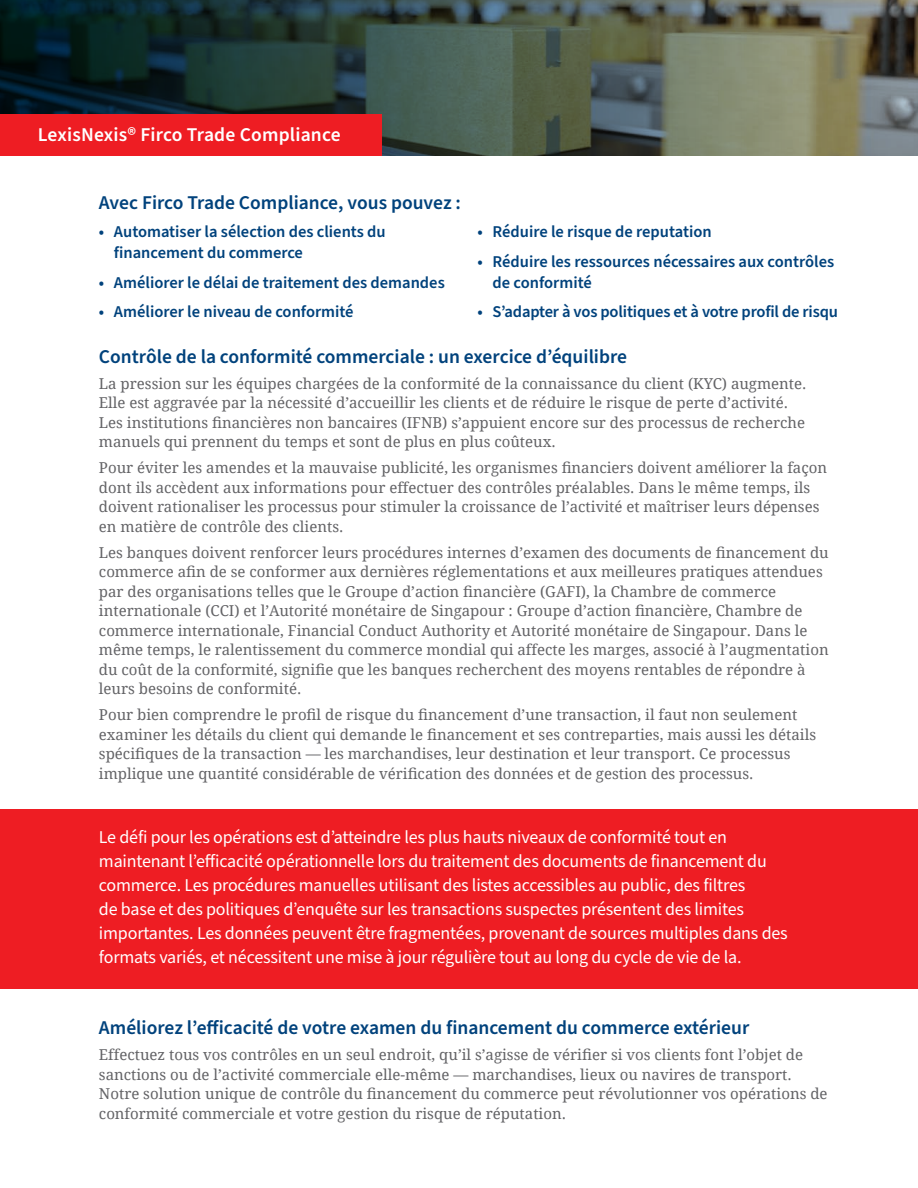
<style>
.page{position:relative;width:918px;height:1188px;background:#fff}
.page>*{position:absolute;margin:0;border:0;box-sizing:border-box;transform-origin:0 0}
.Content_-_Subhead_co{font:600 19.5px "Source Sans Pro";color:#01427c}
.DESCRIPTOR_FLAG_-_RI{font:600 19.5px "Source Sans Pro";letter-spacing:.01em;color:#fff}
.Content_-_1_Column{font:18px/24px "Source Sans Pro";letter-spacing:-.01em;color:#fff}
.Content_-_1_Column-2{font:600 16.5px/21px "Source Sans Pro";color:#01427c}
.Content_-_1_Column-3{font:15px/19.5px "Droid Serif";color:#636366}
</style>
<div class="page">
<img style="left:0;top:0;width:917px;height:155px">
<div style="left:0;top:809px;width:918px;height:179px;background:#ee1d23"></div>
<div style="left:0;top:114px;width:381px;height:41px;background:#ee1d23"></div>
<p class="DESCRIPTOR_FLAG_-_RI" style="left:38px;top:121px;width:304px">LexisNexis® Firco Trade Compliance</p>
<p class="Content_-_Subhead_co" style="left:99px;top:190px;width:364px">Avec Firco Trade Compliance, vous pouvez :</p>
<p class="Content_-_1_Column-2" style="left:114px;top:221px;width:273px;text-indent:-15px">• Automatiser la sélection des clients du financement du commerce</p>
<p class="Content_-_1_Column-2" style="left:99px;top:272px;width:347px">• Améliorer le délai de traitement des demandes</p>
<p class="Content_-_1_Column-2" style="left:99px;top:302px;width:256px">• Améliorer le niveau de conformité</p>
<p class="Content_-_1_Column-2" style="left:478px;top:221px;width:236px">• Réduire le risque de reputation</p>
<p class="Content_-_1_Column-2" style="left:493px;top:251px;width:343px;text-indent:-15px">• Réduire les ressources nécessaires aux contrôles de conformité</p>
<p class="Content_-_1_Column-2" style="left:478px;top:302px;width:362px">• S’adapter à vos politiques et à votre profil de risqu</p>
<p class="Content_-_Subhead_co" style="left:99px;top:343px;width:530px">Contrôle de la conformité commerciale : un exercice d’équilibre</p>
<p class="Content_-_1_Column-3" style="left:99px;top:373px;width:709px">La pression sur les équipes chargées de la conformité de la connaissance du client (KYC) augmente.<br>Elle est aggravée par la nécessité d’accueillir les clients et de réduire le risque de perte d’activité.<br>Les institutions financières non bancaires (IFNB) s’appuient encore sur des processus de recherche manuels qui prennent du temps et sont de plus en plus coûteux.</p>
<p class="Content_-_1_Column-3" style="left:99px;top:458px;width:730px">Pour éviter les amendes et la mauvaise publicité, les organismes financiers doivent améliorer la façon dont ils accèdent aux informations pour effectuer des contrôles préalables. Dans le même temps, ils doivent rationaliser les processus pour stimuler la croissance de l’activité et maîtriser leurs dépenses en matière de contrôle des clients.</p>
<p class="Content_-_1_Column-3" style="left:99px;top:542px;width:731px">Les banques doivent renforcer leurs procédures internes d’examen des documents de financement du commerce afin de se conformer aux dernières réglementations et aux meilleures pratiques attendues par des organisations telles que le Groupe d’action financière (GAFI), la Chambre de commerce internationale (CCI) et l’Autorité monétaire de Singapour : Groupe d’action financière, Chambre de commerce internationale, Financial Conduct Authority et Autorité monétaire de Singapour. Dans le même temps, le ralentissement du commerce mondial qui affecte les marges, associé à l’augmentation du coût de la conformité, signifie que les banques recherchent des moyens rentables de répondre à leurs besoins de conformité.</p>
<p class="Content_-_1_Column-3" style="left:99px;top:705px;width:719px">Pour bien comprendre le profil de risque du financement d’une transaction, il faut non seulement examiner les détails du client qui demande le financement et ses contreparties, mais aussi les détails spécifiques de la transaction — les marchandises, leur destination et leur transport. Ce processus implique une quantité considérable de vérification des données et de gestion des processus.</p>
<p class="Content_-_1_Column" style="left:99px;top:826px;width:690px">Le défi pour les opérations est d’atteindre les plus hauts niveaux de conformité tout en maintenant l’efficacité opérationnelle lors du traitement des documents de financement du commerce. Les procédures manuelles utilisant des listes accessibles au public, des filtres<br>de base et des politiques d’enquête sur les transactions suspectes présentent des limites importantes. Les données peuvent être fragmentées, provenant de sources multiples dans des formats variés, et nécessitent une mise à jour régulière tout au long du cycle de vie de la.</p>
<p class="Content_-_Subhead_co" style="left:99px;top:1015px;width:652px">Améliorez l’efficacité de votre examen du financement du commerce extérieur</p>
<p class="Content_-_1_Column-3" style="left:99px;top:1045px;width:730px">Effectuez tous vos contrôles en un seul endroit, qu’il s’agisse de vérifier si vos clients font l’objet de sanctions ou de l’activité commerciale elle-même — marchandises, lieux ou navires de transport.<br>Notre solution unique de contrôle du financement du commerce peut révolutionner vos opérations de conformité commerciale et votre gestion du risque de réputation.</p>
</div>
